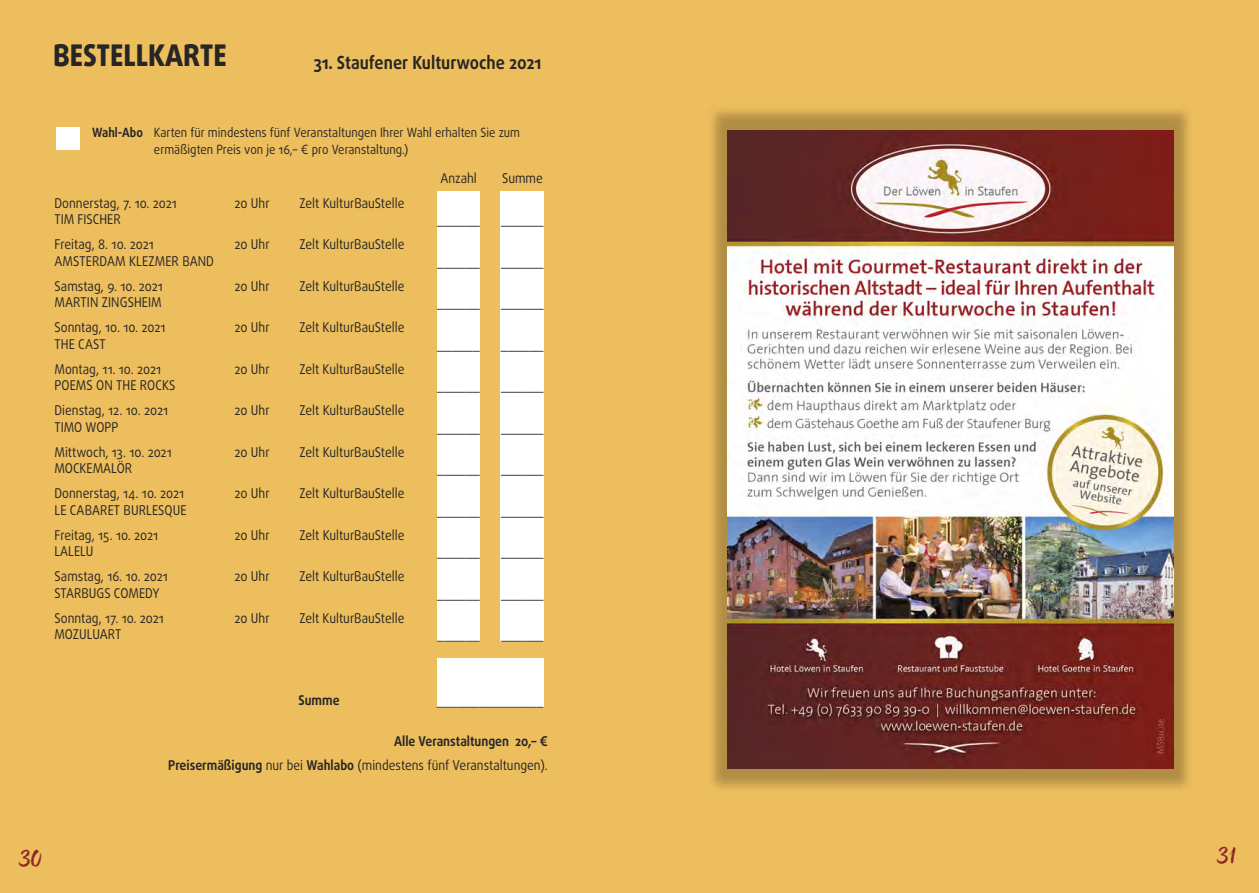
<style>
.page{position:relative;width:1259px;height:893px;background:#edbe5d}
.page>*{position:absolute;margin:0;border:0;box-sizing:border-box;transform-origin:0 0}
.t1{font:37.5px "Good Karma Upright";color:#8c2427}
.t2{font:800 30px "Daxline Offc";color:#272526;scale:.9 1}
.t3{font:700 18px "Daxline Pro";color:#272526;scale:.9 1}
.t4{font:13.5px "Daxline Pro";color:#272526;scale:.9 1}
.t5{font:700 13.5px/24px "Daxline Pro";color:#272526;text-align:right;scale:.9 1}
.t6{font:12.75px/16.5px "Daxline Pro";color:#272526;scale:.9 1}
.s1{font-weight:700}
.s2{font-weight:400}
</style>
<div class="page">
<div style="left:437px;top:191px;width:43px;height:451px;background:#fff"></div>
<div style="left:500px;top:191px;width:44px;height:451px;background:#fff"></div>
<div style="left:437px;top:658px;width:106px;height:50px;background:#fff"></div>
<div style="left:56px;top:127px;width:24px;height:23px;background:#fff"></div>
<img style="left:711px;top:109px;width:479px;height:679px">
<img style="left:727px;top:131px;width:447px;height:637px">
<h2 class="t2" style="left:53px;top:36px;width:195px">BESTELLKARTE</h2>
<h3 class="t3" style="left:314px;top:55px;width:255px">31. Staufener Kulturwoche 2021</h3>
<p class="t6" style="left:154px;top:126px;width:408px;text-indent:-62px"><span class="s1">Wahl-Abo</span> Karten für mindestens fünf Veranstaltungen Ihrer Wahl erhalten Sie zum ermäßigten Preis von je 16,– € pro Veranstaltung.)</p>
<p class="t4" style="left:55px;top:197px;width:137px">Donnerstag, 7. 10. 2021</p>
<p class="t4" style="left:234px;top:197px;width:41px">20 Uhr</p>
<p class="t4" style="left:299px;top:197px;width:118px">Zelt KulturBauStelle</p>
<p class="t4" style="left:55px;top:214px;width:75px">TIM FISCHER</p>
<p class="t4" style="left:55px;top:239px;width:112px">Freitag, 8. 10. 2021</p>
<p class="t4" style="left:234px;top:239px;width:41px">20 Uhr</p>
<p class="t4" style="left:299px;top:239px;width:118px">Zelt KulturBauStelle</p>
<p class="t4" style="left:55px;top:255px;width:179px">AMSTERDAM KLEZMER BAND</p>
<p class="t4" style="left:55px;top:280px;width:122px">Samstag, 9. 10. 2021</p>
<p class="t4" style="left:234px;top:280px;width:41px">20 Uhr</p>
<p class="t4" style="left:299px;top:280px;width:118px">Zelt KulturBauStelle</p>
<p class="t4" style="left:55px;top:297px;width:121px">MARTIN ZINGSHEIM</p>
<p class="t4" style="left:55px;top:322px;width:125px">Sonntag, 10. 10. 2021</p>
<p class="t4" style="left:234px;top:322px;width:41px">20 Uhr</p>
<p class="t4" style="left:299px;top:322px;width:118px">Zelt KulturBauStelle</p>
<p class="t4" style="left:55px;top:338px;width:58px">THE CAST</p>
<p class="t4" style="left:55px;top:363px;width:120px">Montag, 11. 10. 2021</p>
<p class="t4" style="left:234px;top:363px;width:41px">20 Uhr</p>
<p class="t4" style="left:299px;top:363px;width:118px">Zelt KulturBauStelle</p>
<p class="t4" style="left:55px;top:380px;width:136px">POEMS ON THE ROCKS</p>
<p class="t4" style="left:55px;top:405px;width:128px">Dienstag, 12. 10. 2021</p>
<p class="t4" style="left:234px;top:405px;width:41px">20 Uhr</p>
<p class="t4" style="left:299px;top:405px;width:118px">Zelt KulturBauStelle</p>
<p class="t4" style="left:55px;top:421px;width:72px">TIMO WOPP</p>
<p class="t4" style="left:55px;top:446px;width:132px">Mittwoch, 13. 10. 2021</p>
<p class="t4" style="left:234px;top:446px;width:41px">20 Uhr</p>
<p class="t4" style="left:299px;top:446px;width:118px">Zelt KulturBauStelle</p>
<p class="t4" style="left:55px;top:462px;width:88px">MOCKEMALÖR</p>
<p class="t4" style="left:440px;top:172px;width:42px">Anzahl</p>
<p class="t4" style="left:502px;top:172px;width:47px">Summe</p>
<p class="t4" style="left:437px;top:214px;width:49px">______</p>
<p class="t4" style="left:501px;top:214px;width:49px">______</p>
<p class="t4" style="left:437px;top:255px;width:49px">______</p>
<p class="t4" style="left:501px;top:255px;width:49px">______</p>
<p class="t4" style="left:437px;top:297px;width:49px">______</p>
<p class="t4" style="left:501px;top:297px;width:49px">______</p>
<p class="t4" style="left:437px;top:338px;width:49px">______</p>
<p class="t4" style="left:501px;top:338px;width:49px">______</p>
<p class="t4" style="left:437px;top:380px;width:49px">______</p>
<p class="t4" style="left:501px;top:380px;width:49px">______</p>
<p class="t4" style="left:437px;top:421px;width:49px">______</p>
<p class="t4" style="left:501px;top:421px;width:49px">______</p>
<p class="t4" style="left:437px;top:462px;width:49px">______</p>
<p class="t4" style="left:501px;top:462px;width:49px">______</p>
<p class="t4" style="left:55px;top:488px;width:146px">Donnerstag, 14. 10. 2021</p>
<p class="t4" style="left:234px;top:488px;width:41px">20 Uhr</p>
<p class="t4" style="left:299px;top:488px;width:118px">Zelt KulturBauStelle</p>
<p class="t4" style="left:55px;top:504px;width:148px">LE CABARET BURLESQUE</p>
<p class="t4" style="left:437px;top:504px;width:49px">______</p>
<p class="t4" style="left:501px;top:504px;width:49px">______</p>
<p class="t4" style="left:55px;top:529px;width:117px">Freitag, 15. 10. 2021</p>
<p class="t4" style="left:234px;top:529px;width:41px">20 Uhr</p>
<p class="t4" style="left:299px;top:529px;width:118px">Zelt KulturBauStelle</p>
<p class="t4" style="left:55px;top:545px;width:45px">LALELU</p>
<p class="t4" style="left:437px;top:545px;width:49px">______</p>
<p class="t4" style="left:501px;top:545px;width:49px">______</p>
<p class="t4" style="left:55px;top:570px;width:127px">Samstag, 16. 10. 2021</p>
<p class="t4" style="left:234px;top:570px;width:41px">20 Uhr</p>
<p class="t4" style="left:299px;top:570px;width:118px">Zelt KulturBauStelle</p>
<p class="t4" style="left:55px;top:587px;width:118px">STARBUGS COMEDY</p>
<p class="t4" style="left:437px;top:587px;width:49px">______</p>
<p class="t4" style="left:501px;top:587px;width:49px">______</p>
<p class="t4" style="left:55px;top:612px;width:123px">Sonntag, 17. 10. 2021</p>
<p class="t4" style="left:234px;top:612px;width:41px">20 Uhr</p>
<p class="t4" style="left:299px;top:612px;width:118px">Zelt KulturBauStelle</p>
<p class="t4" style="left:55px;top:628px;width:76px">MOZULUART</p>
<p class="t4" style="left:437px;top:628px;width:49px">______</p>
<p class="t4" style="left:501px;top:628px;width:49px">______</p>
<p class="t5" style="left:298px;top:689px;width:47px">Summe</p>
<p class="t4" style="left:437px;top:694px;width:120px">_______________</p>
<p class="t5" style="left:168px;top:730px;width:423px">Alle Veranstaltungen 20,– €<br>Preisermäßigung <span class="s2">nur bei</span> Wahlabo <span class="s2">(mindestens fünf Veranstaltungen).</span></p>
<h1 class="t1" style="left:21px;top:841px;width:24px">30</h1>
<h1 class="t1" style="left:1219px;top:838px;width:20px">31</h1>
</div>
